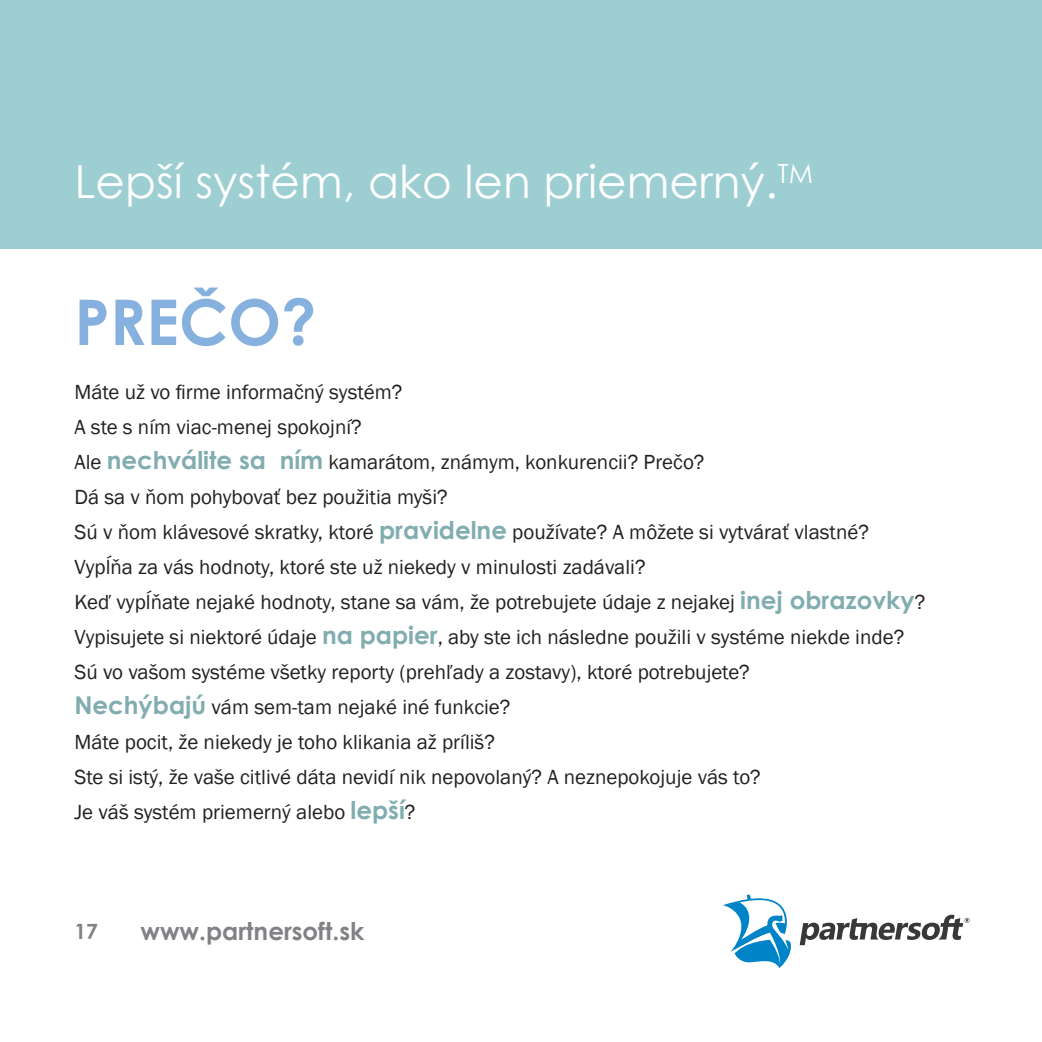
<style>
.page{position:relative;width:1042px;height:1042px;background:#fff}
.page>*{position:absolute;margin:0;border:0;box-sizing:border-box;transform-origin:0 0}
.Podnadpis_modrý{font:700 63px "Century Gothic";color:#86b1de}
.Nadpis_kapitoly{font:45.5px "Century Gothic";color:#fff}
.t1{font:700 24.5px "Century Gothic";color:#808285}
.Normálny_odstavec{font:21px "Franklin Gothic";color:#231f20}
.t2{font:700 21px "Century Gothic";color:#808285}
.s1{font-family:"Century Gothic";font-weight:700;font-size:24.5px;color:#81adb0}
</style>
<div class="page">
<svg style="left:800px;top:915px;width:169px;height:30px"></svg>
<svg style="left:723px;top:894px;width:68px;height:74px"></svg>
<div style="left:0;top:0;width:1042px;height:248px;background:#9cced2"></div>
<p class="Nadpis_kapitoly" style="left:74px;top:150px;width:740px">Lepší systém, ako len priemerný.<sup>TM</sup></p>
<p class="Podnadpis_modrý" style="left:74px;top:274px;width:243px">PREČO?</p>
<p class="Normálny_odstavec" style="left:74px;top:379px;width:330px">Máte už vo firme informačný systém?</p>
<p class="Normálny_odstavec" style="left:74px;top:414px;width:289px">A ste s ním viac-menej spokojní?</p>
<p class="Normálny_odstavec" style="left:74px;top:449px;width:631px">Ale <span class="s1">nechválite sa ním</span> kamarátom, známym, konkurencii? Prečo?</p>
<p class="Normálny_odstavec" style="left:74px;top:484px;width:375px">Dá sa v ňom pohybovať bez použitia myši?</p>
<p class="Normálny_odstavec" style="left:74px;top:519px;width:796px">Sú v ňom klávesové skratky, ktoré <span class="s1">pravidelne</span> používate? A môžete si vytvárať vlastné?</p>
<p class="Normálny_odstavec" style="left:74px;top:554px;width:573px">Vypĺňa za vás hodnoty, ktoré ste už niekedy v minulosti zadávali?</p>
<p class="Normálny_odstavec" style="left:74px;top:589px;width:852px">Keď vypĺňate nejaké hodnoty, stane sa vám, že potrebujete údaje z nejakej <span class="s1">inej obrazovky</span>?</p>
<p class="Normálny_odstavec" style="left:74px;top:624px;width:831px">Vypisujete si niektoré údaje <span class="s1">na papier</span>, aby ste ich následne použili v systéme niekde inde?</p>
<p class="Normálny_odstavec" style="left:74px;top:659px;width:677px">Sú vo vašom systéme všetky reporty (prehľady a zostavy), ktoré potrebujete?</p>
<p class="Normálny_odstavec" style="left:74px;top:694px;width:437px"><span class="s1">Nechýbajú</span> vám sem-tam nejaké iné funkcie?</p>
<p class="Normálny_odstavec" style="left:74px;top:729px;width:422px">Máte pocit, že niekedy je toho klikania až príliš?</p>
<p class="Normálny_odstavec" style="left:74px;top:764px;width:688px">Ste si istý, že vaše citlivé dáta nevidí nik nepovolaný? A neznepokojuje vás to?</p>
<p class="Normálny_odstavec" style="left:74px;top:799px;width:342px">Je váš systém priemerný alebo <span class="s1">lepší</span>?</p>
<p class="t2" style="left:74px;top:915px;width:25px">17</p>
<p class="t1" style="left:140px;top:912px;width:226px">www.partnersoft.sk</p>
</div>
